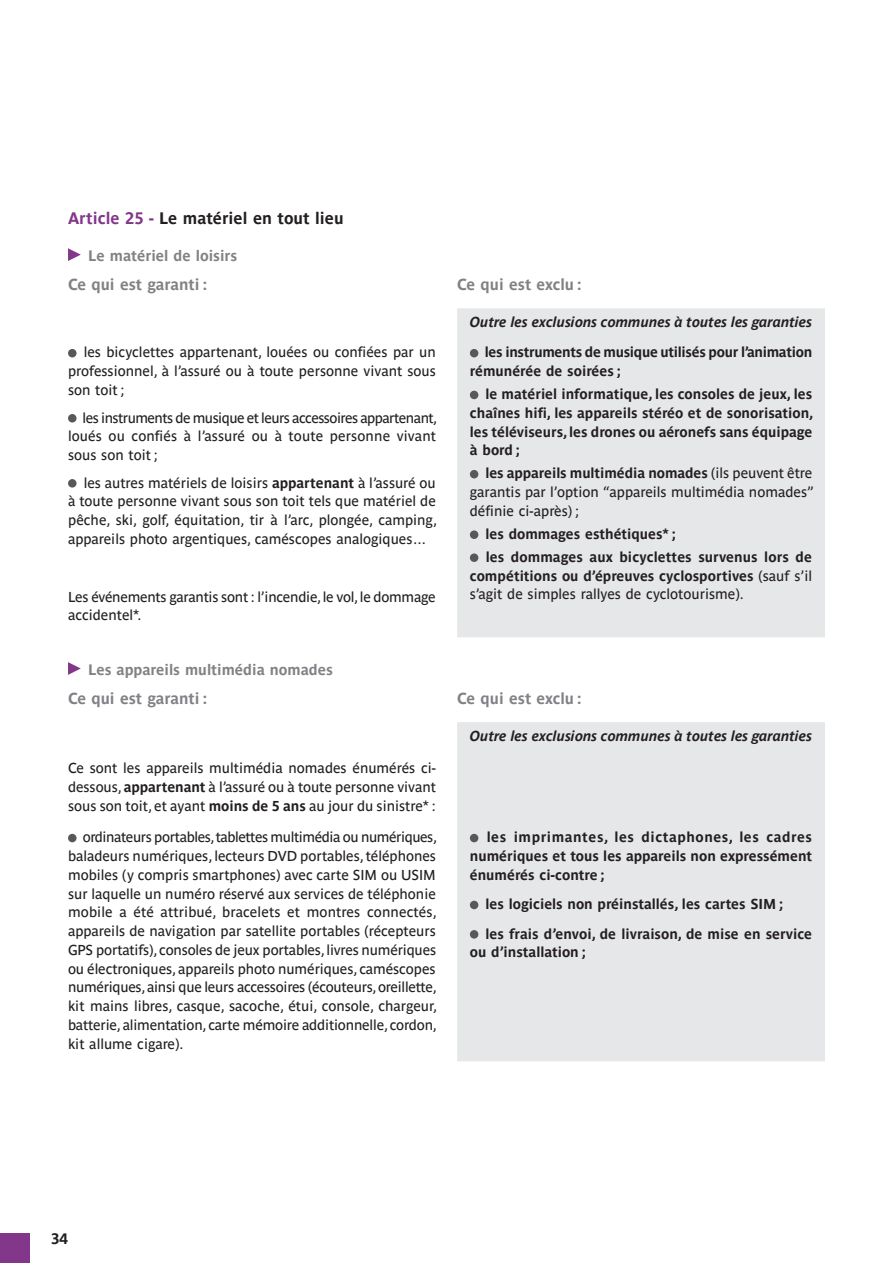
<style>
.page{position:relative;width:893px;height:1263px;background:#fff}
.page>*{position:absolute;margin:0;border:0;box-sizing:border-box;transform-origin:0 0}
.t1{font:700 16.5px "Parisine Ptf";color:#231f20}
.t2{font:700 15.75px "Parisine Ptf";color:#808285}
.t3{font:700 15px "Parisine Ptf";color:#808285}
.t4{font:700 15px "Parisine Ptf";color:#231f20}
.t5{font:14.25px/18.8px "Parisine Ptf";color:#231f20;text-align:justify}
.t6{font:700 14.25px/18.8px "Parisine Ptf";color:#231f20;text-align:justify}
.t7{font:italic 700 14.25px "Parisine Ptf";color:#231f20}
.t8{font:700 14.25px/18.8px "Parisine Ptf";letter-spacing:-.02em;color:#231f20}
.s1{color:#83378a}
.s2{font-weight:700}
</style>
<div class="page">
<div style="left:0;top:1233px;width:30px;height:30px;background:#83378a"></div>
<svg style="left:68px;top:248px;width:13px;height:13px"></svg>
<div style="left:457px;top:308px;width:368px;height:329px;background:#e6e7e9"></div>
<div style="left:68px;top:349px;width:9px;height:8px;background:#57585a;border-radius:50%"></div>
<div style="left:470px;top:349px;width:8px;height:8px;background:#57585a;border-radius:50%"></div>
<div style="left:470px;top:391px;width:8px;height:8px;background:#57585a;border-radius:50%"></div>
<div style="left:470px;top:470px;width:8px;height:8px;background:#57585a;border-radius:50%"></div>
<div style="left:470px;top:530px;width:8px;height:9px;background:#57585a;border-radius:50%"></div>
<div style="left:470px;top:553px;width:8px;height:9px;background:#57585a;border-radius:50%"></div>
<div style="left:68px;top:414px;width:9px;height:8px;background:#57585a;border-radius:50%"></div>
<div style="left:68px;top:479px;width:9px;height:9px;background:#57585a;border-radius:50%"></div>
<svg style="left:68px;top:662px;width:13px;height:13px"></svg>
<div style="left:457px;top:722px;width:368px;height:339px;background:#e6e7e9"></div>
<div style="left:68px;top:834px;width:9px;height:8px;background:#57585a;border-radius:50%"></div>
<div style="left:470px;top:834px;width:8px;height:8px;background:#57585a;border-radius:50%"></div>
<div style="left:470px;top:901px;width:8px;height:8px;background:#57585a;border-radius:50%"></div>
<div style="left:470px;top:930px;width:8px;height:8px;background:#57585a;border-radius:50%"></div>
<p class="t1" style="left:68px;top:206px;width:277px"><span class="s1">Article 25 -</span> Le matériel en tout lieu</p>
<p class="t3" style="left:88px;top:244px;width:151px">Le matériel de loisirs</p>
<p class="t2" style="left:68px;top:273px;width:141px">Ce qui est garanti :</p>
<p class="t2" style="left:457px;top:273px;width:126px">Ce qui est exclu :</p>
<p class="t7" style="left:470px;top:312px;width:344px">Outre les exclusions communes à toutes les garanties</p>
<p class="t5" style="left:68px;top:342px;width:369px;text-indent:16px">les bicyclettes appartenant, louées ou confiées par un professionnel, à l’assuré ou à toute personne vivant sous son toit ;</p>
<p class="t8" style="left:470px;top:342px;width:344px;text-indent:15px">les instruments de musique utilisés pour l’animation rémunérée de soirées ;</p>
<p class="t6" style="left:470px;top:383px;width:345px;text-indent:16px">le matériel informatique, les consoles de jeux, les chaînes hifi, les appareils stéréo et de sonorisation, les téléviseurs, les drones ou aéronefs sans équipage à bord ;</p>
<p class="t5" style="left:470px;top:463px;width:345px;text-indent:16px"><span class="s2">les appareils multimédia nomades</span> (ils peuvent être garantis par l’option “appareils multimédia nomades” définie ci-après) ;</p>
<p class="t6" style="left:485px;top:521px;width:328px;line-height:23px">les dommages esthétiques* ;<br>les dommages aux bicyclettes survenus lors de</p>
<p class="t5" style="left:470px;top:565px;width:344px"><span class="s2">compétitions ou d’épreuves cyclosportives</span> (sauf s’il s’agit de simples rallyes de cyclotourisme).</p>
<p class="t5" style="left:68px;top:407px;width:371px;text-indent:15px">les instruments de musique et leurs accessoires appartenant, loués ou confiés à l’assuré ou à toute personne vivant sous son toit ;</p>
<p class="t5" style="left:68px;top:472px;width:370px;text-indent:16px">les autres matériels de loisirs <span class="s2">appartenant</span> à l’assuré ou à toute personne vivant sous son toit tels que matériel de pêche, ski, golf, équitation, tir à l’arc, plongée, camping, appareils photo argentiques, caméscopes analogiques…</p>
<p class="t5" style="left:68px;top:586px;width:369px">Les événements garantis sont : l’incendie, le vol, le dommage accidentel*.</p>
<p class="t3" style="left:88px;top:658px;width:246px">Les appareils multimédia nomades</p>
<p class="t2" style="left:68px;top:687px;width:141px">Ce qui est garanti :</p>
<p class="t2" style="left:457px;top:687px;width:126px">Ce qui est exclu :</p>
<p class="t7" style="left:470px;top:726px;width:344px">Outre les exclusions communes à toutes les garanties</p>
<p class="t5" style="left:68px;top:757px;width:369px">Ce sont les appareils multimédia nomades énumérés ci&shy;dessous, <span class="s2">appartenant</span> à l’assuré ou à toute personne vivant sous son toit, et ayant <span class="s2">moins de 5 ans</span> au jour du sinistre* :</p>
<p class="t5" style="left:68px;top:827px;width:370px;text-indent:15px">ordinateurs portables, tablettes multimédia ou numériques, baladeurs numériques, lecteurs DVD portables, téléphones mobiles (y compris smartphones) avec carte SIM ou USIM sur laquelle un numéro réservé aux services de téléphonie mobile a été attribué, bracelets et montres connectés, appareils de navigation par satellite portables (récepteurs GPS portatifs), consoles de jeux portables, livres numériques ou électroniques, appareils photo numériques, caméscopes numériques, ainsi que leurs accessoires (écouteurs, oreillette, kit mains libres, casque, sacoche, étui, console, chargeur, batterie, alimentation, carte mémoire additionnelle, cordon, kit allume cigare).</p>
<p class="t6" style="left:470px;top:827px;width:344px;text-indent:17px">les imprimantes, les dictaphones, les cadres numériques et tous les appareils non expressément énumérés ci-contre ;</p>
<p class="t6" style="left:485px;top:888px;width:328px;line-height:29.4px">les logiciels non préinstallés, les cartes SIM ;<br>les frais d’envoi, de livraison, de mise en service</p>
<p class="t6" style="left:470px;top:942px;width:117px">ou d’installation ;</p>
<p class="t4" style="left:51px;top:1227px;width:18px">34</p>
</div>
